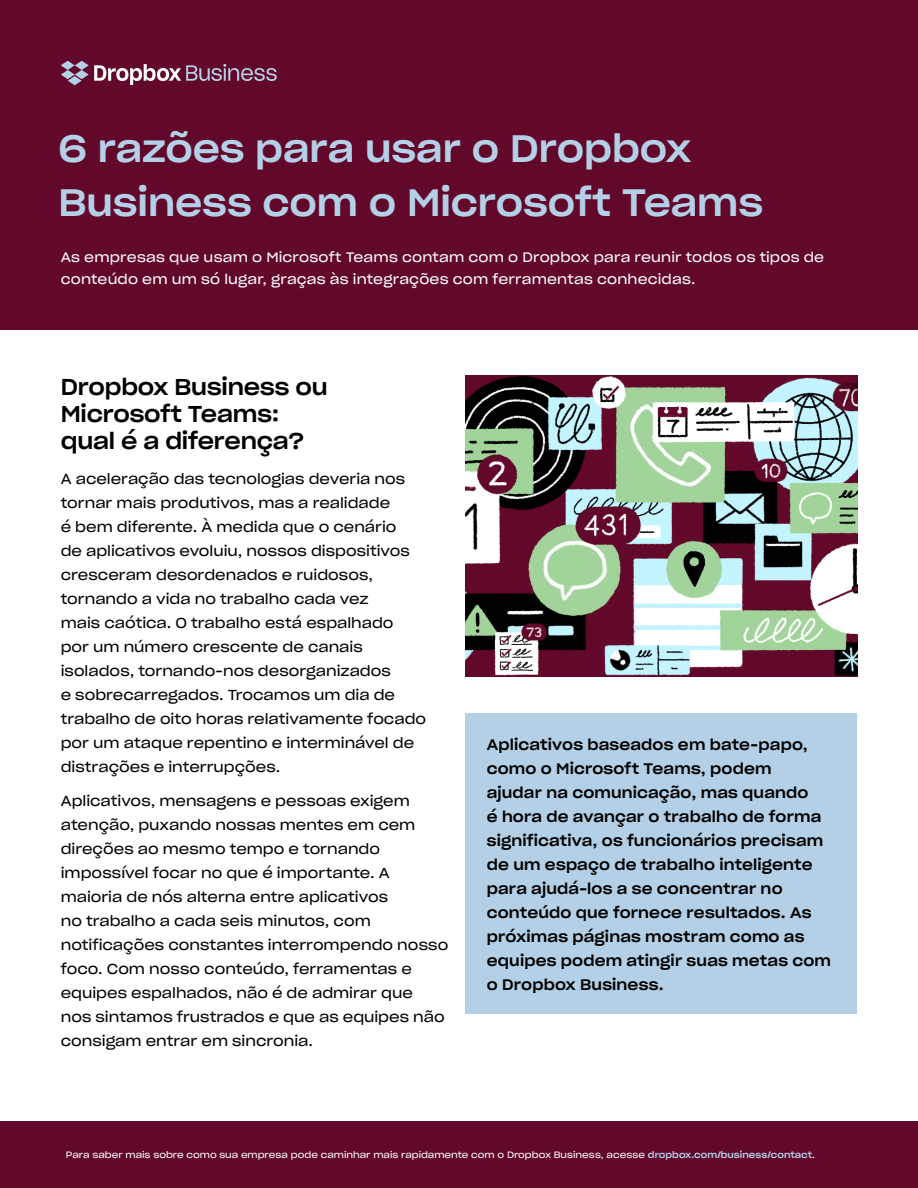
<style>
.page{position:relative;width:918px;height:1188px;background:#fff}
.page>*{position:absolute;margin:0;border:0;box-sizing:border-box;transform-origin:0 0}
.t1{font:37.5px/54px "Sharp Grotesk Medium 22";color:#b4d0e7}
.t2{font:22.5px/27px "Sharp Grotesk Medium 22";letter-spacing:-.01em;color:#000}
.t3{font:15px/24px "Sharp Grotesk Medium 22";letter-spacing:.01em;color:#000}
.t4{font:14.25px/24px "Sharp Grotesk Book 22";color:#000}
.t5{font:13.5px/22.5px "Sharp Grotesk Book 22";letter-spacing:.01em;color:#fff}
.t6{font:9px "Sharp Grotesk Book 22";color:#fff}
.s1{font-family:"Sharp Grotesk Medium 22";color:#b4d0e7}
</style>
<div class="page">
<div style="left:465px;top:713px;width:392px;height:301px;background:#b4d0e7"></div>
<div style="left:0;top:0;width:918px;height:329px;background:#61082b"></div>
<div style="left:0;top:1121px;width:918px;height:67px;background:#61082b"></div>
<svg style="left:61px;top:61px;width:216px;height:24px"></svg>
<img style="left:465px;top:376px;width:392px;height:301px">
<h1 class="t1" style="left:58px;top:120px;width:706px">6 razões para usar o Dropbox<br>Business com o Microsoft Teams</h1>
<p class="t5" style="left:61px;top:245px;width:765px">As empresas que usam o Microsoft Teams contam com o Dropbox para reunir todos os tipos de conteúdo em um só lugar, graças às integrações com ferramentas conhecidas.</p>
<h2 class="t2" style="left:61px;top:372px;width:268px">Dropbox Business ou<br>Microsoft Teams: qual é a diferença?</h2>
<p class="t4" style="left:61px;top:466px;width:367px">A aceleração das tecnologias deveria nos tornar mais produtivos, mas a realidade<br>é bem diferente. À medida que o cenário<br>de aplicativos evoluiu, nossos dispositivos cresceram desordenados e ruidosos, tornando a vida no trabalho cada vez<br>mais caótica. O trabalho está espalhado<br>por um número crescente de canais isolados, tornando-nos desorganizados<br>e sobrecarregados. Trocamos um dia de trabalho de oito horas relativamente focado por um ataque repentino e interminável de distrações e interrupções.</p>
<p class="t4" style="left:61px;top:789px;width:389px">Aplicativos, mensagens e pessoas exigem atenção, puxando nossas mentes em cem direções ao mesmo tempo e tornando impossível focar no que é importante. A maioria de nós alterna entre aplicativos<br>no trabalho a cada seis minutos, com notificações constantes interrompendo nosso foco. Com nosso conteúdo, ferramentas e equipes espalhados, não é de admirar que<br>nos sintamos frustrados e que as equipes não consigam entrar em sincronia.</p>
<p class="t3" style="left:487px;top:732px;width:346px">Aplicativos baseados em bate-papo, como o Microsoft Teams, podem<br>ajudar na comunicação, mas quando<br>é hora de avançar o trabalho de forma significativa, os funcionários precisam de um espaço de trabalho inteligente para ajudá-los a se concentrar no conteúdo que fornece resultados. As próximas páginas mostram como as equipes podem atingir suas metas com o Dropbox Business.</p>
<p class="t6" style="left:66px;top:1147px;width:751px">Para saber mais sobre como sua empresa pode caminhar mais rapidamente com o Dropbox Business, acesse <span class="s1">dropbox.com/business/contact</span>.</p>
</div>
